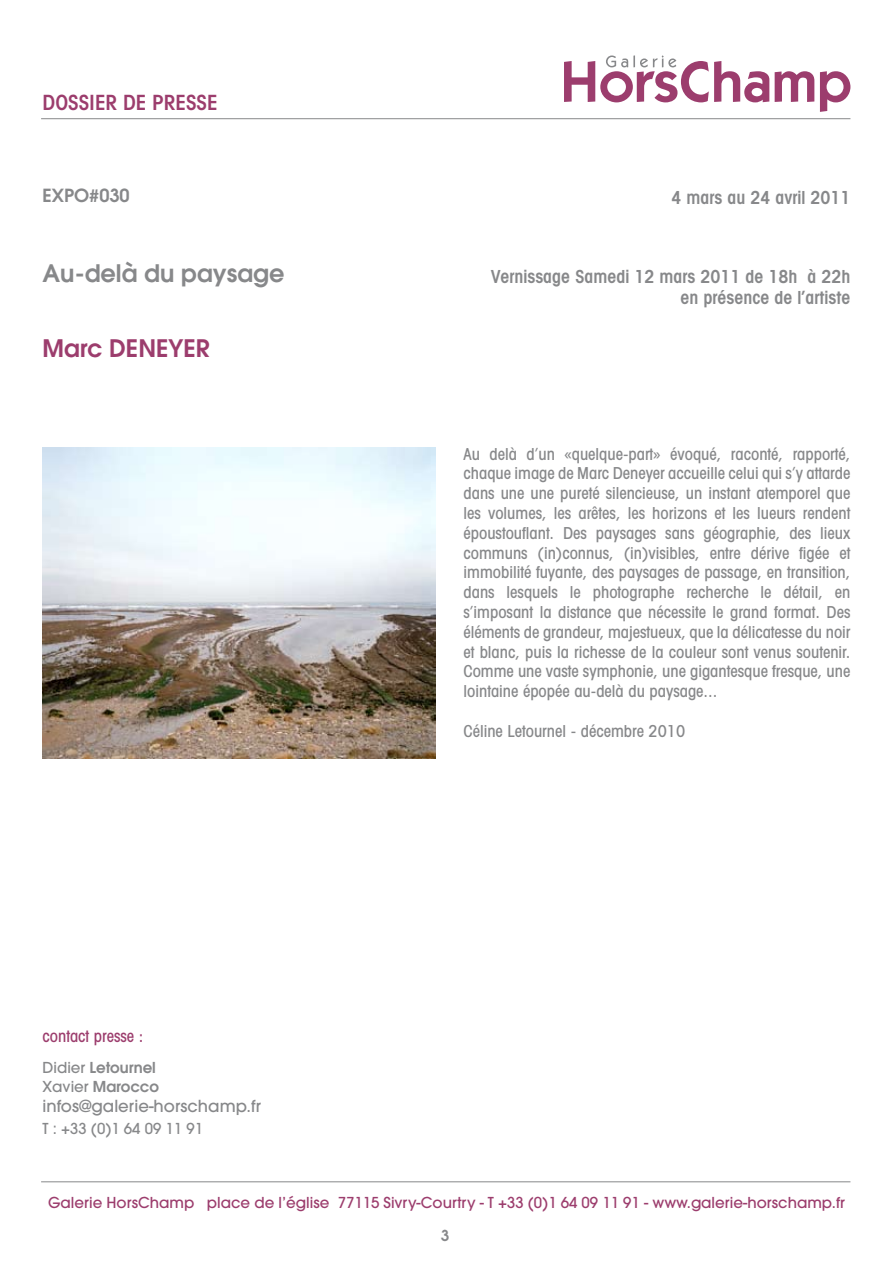
<style>
.page{position:relative;width:893px;height:1263px;background:#fff}
.page>*{position:absolute;margin:0;border:0;box-sizing:border-box;transform-origin:0 0}
.t1{font:600 24px "Avant Garde";color:#87888a}
.t2{font:600 24px "Avant Garde";color:#9c3d6d}
.t3{font:600 condensed 21px "Avant Garde";color:#9c3d6d}
.t4{font:600 condensed 18px/21.6px "Avant Garde";color:#87888a;text-align:right}
.t5{font:600 18px "Avant Garde";color:#87888a}
.t6{font:500 condensed 16.5px/19.8px "Avant Garde";color:#87888a;text-align:justify}
.t7{font:500 16.5px "Avant Garde";color:#87888a}
.t8{font:500 condensed 16.5px "Avant Garde";color:#9c3d6d}
.t9{font:500 15px "Avant Garde";color:#9c3d6d}
.t10{font:600 15px/19.4px "Avant Garde";color:#87888a}
.t11{font:500 15px "Avant Garde";color:#87888a}
.s1{font-weight:500}
</style>
<div class="page">
<hr style="left:41px;top:118px;width:809px;height:1px;background:#87888a">
<hr style="left:41px;top:1181px;width:809px;height:1px;background:#87888a">
<svg style="left:564px;top:55px;width:286px;height:57px"></svg>
<img style="left:43px;top:448px;width:393px;height:310px">
<p class="t3" style="left:43px;top:89px;width:133px">DOSSIER DE Presse</p>
<p class="t5" style="left:43px;top:183px;width:89px">EXPO#030</p>
<p class="t4" style="left:671px;top:187px;width:181px">4 mars au 24 avril 2011</p>
<h1 class="t1" style="left:43px;top:257px;width:243px">Au-delà du paysage</h1>
<h1 class="t2" style="left:43px;top:333px;width:169px">Marc DENEYER</h1>
<p class="t8" style="left:43px;top:1026px;width:102px">contact presse :</p>
<p class="t10" style="left:43px;top:1057px;width:118px"><span class="s1">Didier</span> Letournel<br><span class="s1">Xavier</span> Marocco</p>
<p class="t7" style="left:43px;top:1095px;width:220px">infos@galerie-horschamp.fr</p>
<p class="t11" style="left:43px;top:1119px;width:162px">T : +33 (0)1 64 09 11 91</p>
<p class="t4" style="left:491px;top:265px;width:361px">Vernissage Samedi 12 mars 2011 de 18h à 22h en présence de l’artiste</p>
<p class="t6" style="left:463px;top:443px;width:388px">Au delà d’un «quelque-part» évoqué, raconté, rapporté, chaque image de Marc Deneyer accueille celui qui s’y attarde dans une une pureté silencieuse, un instant atemporel que les volumes, les arêtes, les horizons et les lueurs rendent époustouflant. Des paysages sans géographie, des lieux communs (in)connus, (in)visibles, entre dérive figée et immobilité fuyante, des paysages de passage, en transition, dans lesquels le photographe recherche le détail, en s’imposant la distance que nécessite le grand format. Des éléments de grandeur, majestueux, que la délicatesse du noir et blanc, puis la richesse de la couleur sont venus soutenir.<br>Comme une vaste symphonie, une gigantesque fresque, une lointaine épopée au-delà du paysage...</p>
<p class="t6" style="left:463px;top:721px;width:223px">Céline Letournel - décembre 2010</p>
<p class="t9" style="left:48px;top:1194px;width:798px">Galerie HorsChamp place de l’église 77115 Sivry-Courtry - T +33 (0)1 64 09 11 91 - www.galerie-horschamp.fr</p>
<p class="t10" style="left:441px;top:1225px;width:10px">3</p>
</div>
